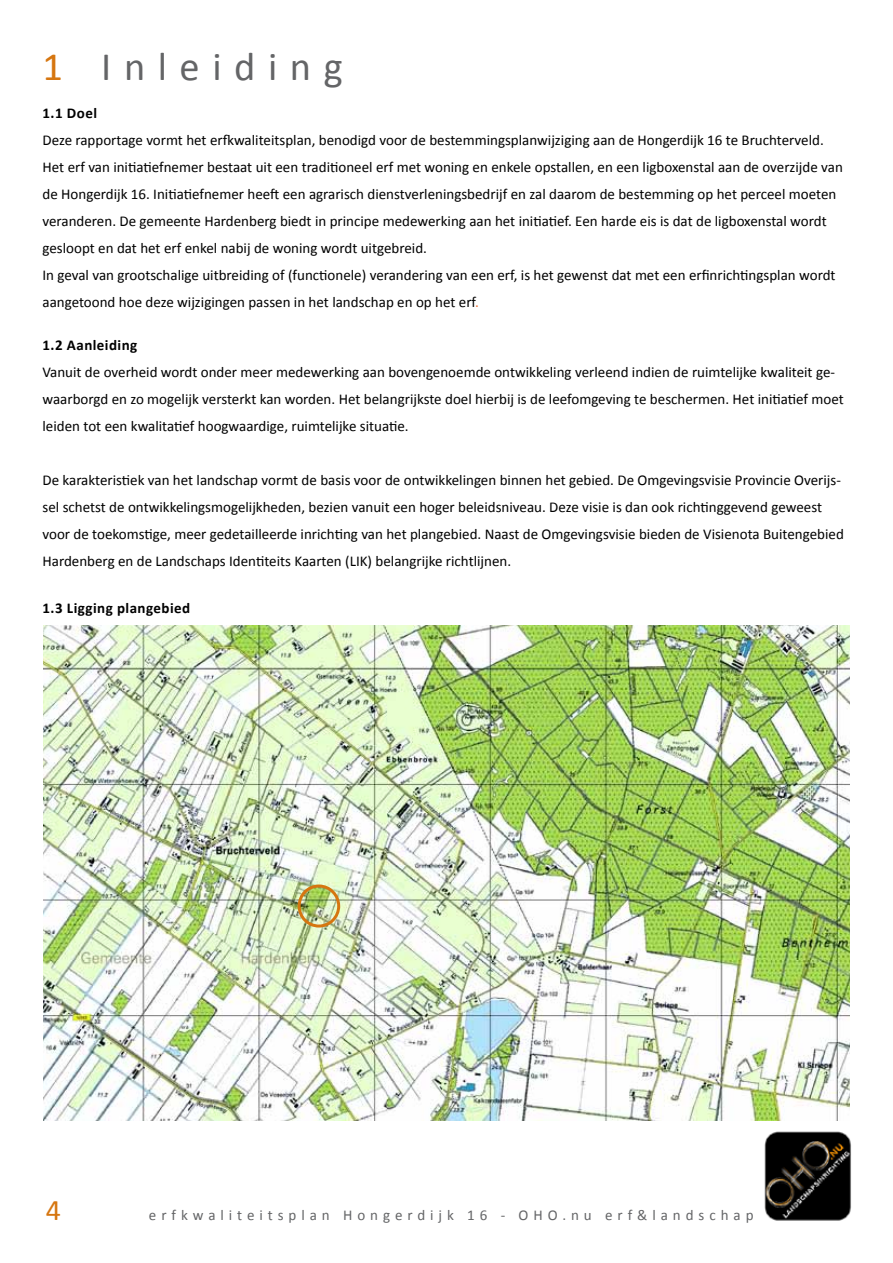
<style>
.page{position:relative;width:893px;height:1263px;background:#fff}
.page>*{position:absolute;margin:0;border:0;box-sizing:border-box;transform-origin:0 0}
.t1{font:40.5px "Calibri";letter-spacing:.31em;color:#646567}
.t2{font:30px "Calibri";color:#d67610}
.t3{font:15px/27px "Calibri";color:#000}
.t4{font:15px "Calibri";letter-spacing:.33em;color:#646567}
.t5{font:700 15px "Calibri";letter-spacing:.03em;color:#000}
.s1{color:#d67610}
.s2{color:#eb6a2d}
</style>
<div class="page">
<img style="left:764px;top:1131px;width:87px;height:90px">
<img style="left:43px;top:625px;width:807px;height:495px">
<div style="left:298px;top:884px;width:42px;height:43px;border:3px solid #d67610;border-radius:50%"></div>
<h1 class="t1" style="left:43px;top:41px;width:302px"><span class="s1">1</span> Inleiding</h1>
<p class="t5" style="left:43px;top:103px;width:56px">1.1 Doel</p>
<p class="t3" style="left:43px;top:125px;width:802px">Deze rapportage vormt het erfkwaliteitsplan, benodigd voor de bestemmingsplanwijziging aan de Hongerdijk 16 te Bruchterveld.<br>Het erf van initiatiefnemer bestaat uit een traditioneel erf met woning en enkele opstallen, en een ligboxenstal aan de overzijde van de Hongerdijk 16. Initiatiefnemer heeft een agrarisch dienstverleningsbedrijf en zal daarom de bestemming op het perceel moeten veranderen. De gemeente Hardenberg biedt in principe medewerking aan het initiatief. Een harde eis is dat de ligboxenstal wordt gesloopt en dat het erf enkel nabij de woning wordt uitgebreid.<br>In geval van grootschalige uitbreiding of (functionele) verandering van een erf, is het gewenst dat met een erfinrichtingsplan wordt aangetoond hoe deze wijzigingen passen in het landschap en op het erf<span class="s2">.</span></p>
<p class="t5" style="left:43px;top:336px;width:96px">1.2 Aanleiding</p>
<p class="t3" style="left:43px;top:358px;width:803px">Vanuit de overheid wordt onder meer medewerking aan bovengenoemde ontwikkeling verleend indien de ruimtelijke kwaliteit ge&shy;waarborgd en zo mogelijk versterkt kan worden. Het belangrijkste doel hierbij is de leefomgeving te beschermen. Het initiatief moet leiden tot een kwalitatief hoogwaardige, ruimtelijke situatie.</p>
<p class="t3" style="left:43px;top:466px;width:803px">De karakteristiek van het landschap vormt de basis voor de ontwikkelingen binnen het gebied. De Omgevingsvisie Provincie Overijs&shy;sel schetst de ontwikkelingsmogelijkheden, bezien vanuit een hoger beleidsniveau. Deze visie is dan ook richtinggevend geweest voor de toekomstige, meer gedetailleerde inrichting van het plangebied. Naast de Omgevingsvisie bieden de Visienota Buitengebied Hardenberg en de Landschaps Identiteits Kaarten (LIK) belangrijke richtlijnen.</p>
<p class="t5" style="left:43px;top:599px;width:149px">1.3 Ligging plangebied</p>
<h2 class="t2" style="left:46px;top:1191px;width:17px">4</h2>
<p class="t4" style="left:149px;top:1206px;width:606px">erfkwaliteitsplan Hongerdijk 16 - OHO.nu erf&amp;landschap</p>
</div>
